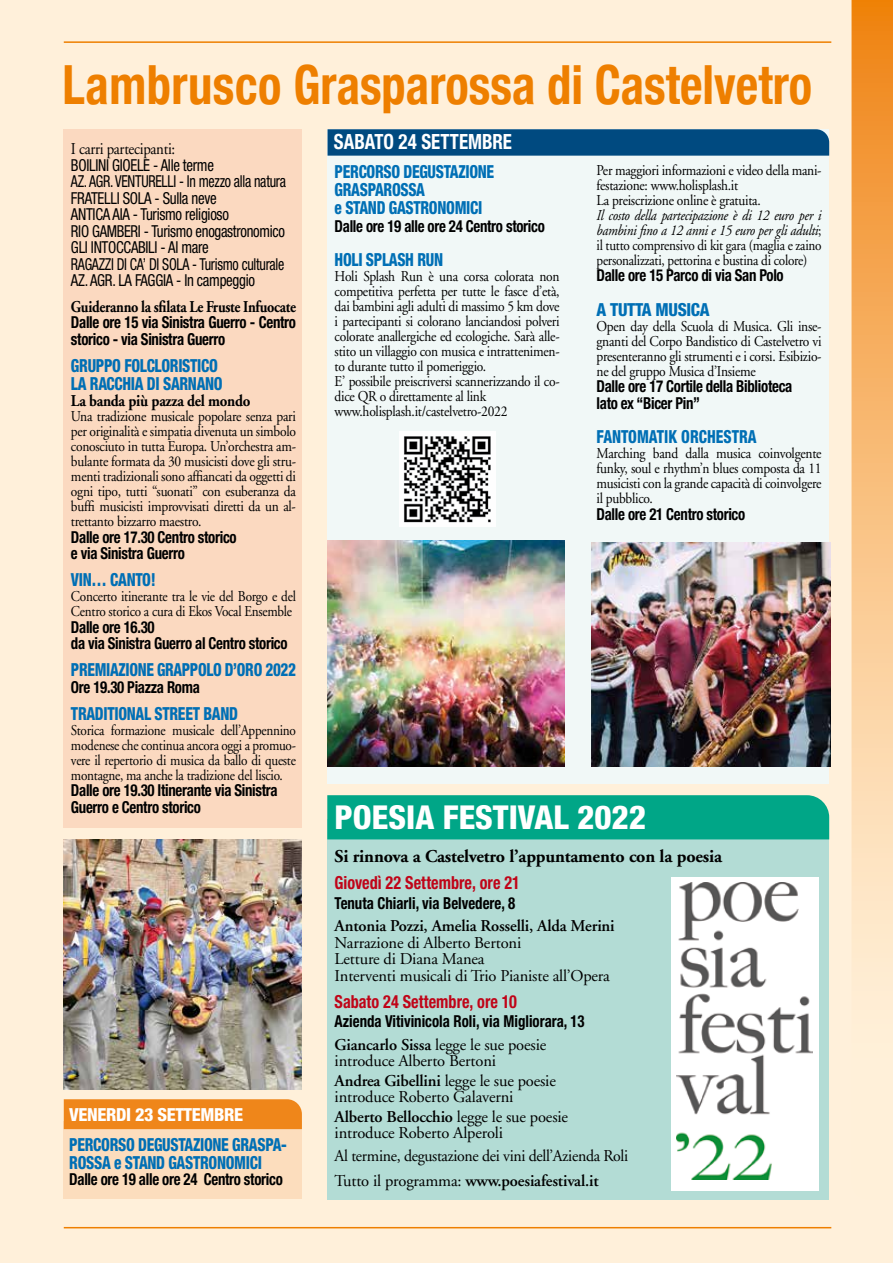
<style>
.page{position:relative;width:893px;height:1263px;background:#fff0da}
.page>*{position:absolute;margin:0;border:0;box-sizing:border-box;transform-origin:0 0}
.t1{font:700 condensed 54px "Helvetica Neue";color:#ee7f00;scale:.9 1}
.t2{font:800 condensed 33px "Helvetica Neue";color:#fff}
.t3{font:700 condensed 21px "Helvetica Neue";color:#fff;scale:.9 1}
.t4{font:800 condensed 18px/18px "Helvetica Neue";letter-spacing:-.02em;color:#006fb5;scale:.85 1}
.t5{font:700 condensed 18px "Helvetica Neue";color:#c00418;scale:.9 1}
.t6{font:700 18px "Adobe Garamond";letter-spacing:-.01em;color:#000}
.t7{font:800 condensed 18px "Helvetica Neue";letter-spacing:-.02em;color:#006fb5;scale:.84 1}
.t8{font:800 condensed 18px "Helvetica Neue";color:#006fb5;scale:.85 1}
.t9{font:800 condensed 18px "Helvetica Neue";letter-spacing:-.02em;color:#fff}
.t10{font:800 condensed 18px "Helvetica Neue";letter-spacing:-.02em;color:#006fb5;scale:.95 1}
.t11{font:700 condensed 16.5px/16.5px "Helvetica Neue";letter-spacing:-.02em;color:#000;scale:.9 1}
.t12{font:16.5px/16.5px "Adobe Garamond";letter-spacing:-.01em;color:#000}
.t13{font:condensed 16.5px/16.5px "Helvetica Neue";letter-spacing:-.02em;color:#000;scale:.9 1}
.t14{font:16.5px/25.5px "Adobe Garamond";letter-spacing:-.01em;color:#000;scale:.96 1}
.t15{font:700 condensed 16.5px "Helvetica Neue";color:#000;scale:.9 1}
.t16{font:600 16.5px "Adobe Garamond";letter-spacing:-.01em;color:#000}
.t17{font:700 16.5px "Adobe Garamond";letter-spacing:-.02em;color:#000;scale:.86 1}
.t18{font:700 16.5px "Adobe Garamond";letter-spacing:-.02em;color:#000;scale:.9 1}
.t19{font:16.5px "Adobe Garamond";letter-spacing:-.01em;color:#000;scale:.9 1}
.t20{font:15px/15px "Adobe Garamond";letter-spacing:-.02em;color:#000;text-align:justify;scale:.9 1}
.t21{font:15px/15px "Adobe Garamond";letter-spacing:-.02em;color:#000;text-align:justify;scale:.88 1}
.s1{font-style:italic}
.s2{font-weight:600}
</style>
<div class="page">
<hr style="left:64px;top:1227px;width:767px;height:1px;background:#ee7f00">
<hr style="left:64px;top:41px;width:767px;height:2px;background:#ee7f00">
<svg style="left:851px;top:0;width:42px;height:962px;background:#f8bd7a"></svg>
<div style="left:327px;top:129px;width:502px;height:655px;background:#f1f8f7"></div>
<svg style="left:328px;top:129px;width:501px;height:27px;background:#064e82"></svg>
<div style="left:64px;top:129px;width:238px;height:699px;background:#fbd9c0"></div>
<img style="left:327px;top:541px;width:238px;height:226px">
<img style="left:64px;top:839px;width:238px;height:251px">
<img style="left:591px;top:542px;width:239px;height:225px">
<div style="left:328px;top:819px;width:501px;height:380px;background:#b3dcd5"></div>
<div style="left:327px;top:795px;width:502px;height:44px;background:#00a687"></div>
<div style="left:671px;top:877px;width:147px;height:314px;background:#fff"></div>
<img style="left:677px;top:882px;width:136px;height:298px">
<div style="left:64px;top:1121px;width:238px;height:77px;background:#fcddbd"></div>
<div style="left:64px;top:1099px;width:238px;height:30px;background:#ef861a"></div>
<img style="left:400px;top:431px;width:95px;height:96px">
<h1 class="t1" style="left:63px;top:40px;width:834px">Lambrusco Grasparossa di Castelvetro</h1>
<p class="t19" style="left:71px;top:140px;width:117px">I carri partecipanti:</p>
<p class="t13" style="left:71px;top:156px;width:240px">BOILINI GIOELE - Alle terme<br>AZ. AGR. VENTURELLI - In mezzo alla natura<br>FRATELLI SOLA - Sulla neve<br>ANTICA AIA - Turismo religioso<br>RIO GAMBERI - Turismo enogastronomico<br>GLI INTOCCABILI - Al mare<br>RAGAZZI DI CA’ DI SOLA - Turismo culturale<br>AZ. AGR. LA FAGGIA - In campeggio</p>
<p class="t17" style="left:71px;top:297px;width:263px">Guideranno la sfilata Le Fruste Infuocate</p>
<p class="t11" style="left:71px;top:314px;width:251px">Dalle ore 15 via Sinistra Guerro - Centro storico - via Sinistra Guerro</p>
<p class="t4" style="left:71px;top:356px;width:180px">GRUPPO FOLCLORISTICO<br>LA RACCHIA DI SARNANO</p>
<p class="t18" style="left:71px;top:392px;width:201px">La banda più pazza del mondo</p>
<p class="t20" style="left:71px;top:409px;width:252px">Una tradizione musicale popolare senza pari per originalità e simpatia divenuta un simbolo conosciuto in tutta Europa. Un’orchestra am&shy;bulante formata da 30 musicisti dove gli stru&shy;menti tradizionali sono affiancati da oggetti di ogni tipo, tutti “suonati” con esuberanza da buffi musicisti improvvisati diretti da un al&shy;trettanto bizzarro maestro.</p>
<p class="t11" style="left:71px;top:528px;width:186px">Dalle ore 17.30 Centro storico e via Sinistra Guerro</p>
<p class="t4" style="left:71px;top:570px;width:101px">VIN… CANTO!</p>
<p class="t21" style="left:71px;top:589px;width:257px">Concerto itinerante tra le vie del Borgo e del<br>Centro storico a cura di Ekos Vocal Ensemble</p>
<p class="t11" style="left:71px;top:618px;width:242px">Dalle ore 16.30<br>da via Sinistra Guerro al Centro storico</p>
<p class="t7" style="left:71px;top:659px;width:269px">PREMIAZIONE GRAPPOLO D’ORO 2022</p>
<p class="t11" style="left:71px;top:678px;width:145px">Ore 19.30 Piazza Roma</p>
<p class="t4" style="left:71px;top:704px;width:198px">TRADITIONAL STREET BAND</p>
<p class="t21" style="left:71px;top:723px;width:257px">Storica formazione musicale dell’Appennino modenese che continua ancora oggi a promuo&shy;vere il repertorio di musica da ballo di queste montagne, ma anche la tradizione del liscio.</p>
<p class="t11" style="left:71px;top:782px;width:231px">Dalle ore 19.30 Itinerante via Sinistra<br>Guerro e Centro storico</p>
<p class="t9" style="left:69px;top:1103px;width:175px">VENERDI 23 SETTEMBRE</p>
<p class="t4" style="left:69px;top:1135px;width:257px">PERCORSO DEGUSTAZIONE GRASPA-<br>ROSSA e STAND GASTRONOMICI</p>
<p class="t11" style="left:69px;top:1171px;width:239px">Dalle ore 19 alle ore 24 Centro storico</p>
<h3 class="t3" style="left:334px;top:129px;width:199px">SABATO 24 SETTEMBRE</h3>
<p class="t4" style="left:335px;top:162px;width:189px">PERCORSO DEGUSTAZIONE<br>GRASPAROSSA<br>e STAND GASTRONOMICI</p>
<p class="t11" style="left:335px;top:218px;width:235px">Dalle ore 19 alle ore 24 Centro storico</p>
<p class="t4" style="left:335px;top:251px;width:129px">HOLI SPLASH RUN</p>
<p class="t20" style="left:335px;top:269px;width:252px;text-align:left">Holi Splash Run è una corsa colorata non competitiva perfetta per tutte le fasce d’età, dai bambini agli adulti di massimo 5 km dove i partecipanti si colorano lanciandosi polveri colorate anallergiche ed ecologiche. Sarà alle&shy;stito un villaggio con musica e intrattenimen&shy;to durante tutto il pomeriggio.<br>E’ possibile preiscriversi scannerizzando il co&shy;dice QR o direttamente al link www.holisplash.it/castelvetro-2022</p>
<p class="t20" style="left:597px;top:163px;width:252px;text-align:left">Per maggiori informazioni e video della mani&shy;festazione: www.holisplash.it<br>La preiscrizione online è gratuita.</p>
<p class="t21" style="left:597px;top:208px;width:257px"><span class="s1">Il costo della partecipazione è di 12 euro per i bambini fino a 12 anni e 15 euro per gli adulti</span>; il tutto comprensivo di kit gara (maglia e zaino personalizzati, pettorina e bustina di colore)</p>
<p class="t11" style="left:597px;top:267px;width:209px">Dalle ore 15 Parco di via San Polo</p>
<p class="t10" style="left:597px;top:298px;width:120px">A TUTTA MUSICA</p>
<p class="t20" style="left:597px;top:319px;width:252px">Open day della Scuola di Musica. Gli inse&shy;gnanti del Corpo Bandistico di Castelvetro vi presenteranno gli strumenti e i corsi. Esibizio&shy;ne del gruppo Musica d’Insieme</p>
<p class="t11" style="left:597px;top:378px;width:219px">Dalle ore 17 Cortile della Biblioteca lato ex “Bicer Pin”</p>
<p class="t8" style="left:597px;top:426px;width:190px">FANTOMATIK ORCHESTRA</p>
<p class="t20" style="left:597px;top:446px;width:252px">Marching band dalla musica coinvolgente funky, soul e rhythm’n blues composta da 11 musicisti con la grande capacità di coinvolgere il pubblico.</p>
<p class="t11" style="left:597px;top:505px;width:167px">Dalle ore 21 Centro storico</p>
<h2 class="t2" style="left:335px;top:797px;width:313px">POESIA FESTIVAL 2022</h2>
<p class="t6" style="left:335px;top:846px;width:389px">Si rinnova a Castelvetro l’appuntamento con la poesia</p>
<p class="t5" style="left:335px;top:872px;width:207px">Giovedì 22 Settembre, ore 21</p>
<p class="t15" style="left:335px;top:893px;width:202px">Tenuta Chiarli, via Belvedere, 8</p>
<p class="t16" style="left:335px;top:917px;width:282px">Antonia Pozzi, Amelia Rosselli, Alda Merini</p>
<p class="t12" style="left:335px;top:934px;width:277px">Narrazione di Alberto Bertoni<br>Letture di Diana Manea<br>Interventi musicali di Trio Pianiste all’Opera</p>
<p class="t5" style="left:335px;top:990px;width:204px">Sabato 24 Settembre, ore 10</p>
<p class="t15" style="left:335px;top:1011px;width:279px">Azienda Vitivinicola Roli, via Migliorara, 13</p>
<p class="t12" style="left:335px;top:1036px;width:213px"><span class="s2">Giancarlo Sissa</span> legge le sue poesie introduce Alberto Bertoni</p>
<p class="t12" style="left:335px;top:1072px;width:223px"><span class="s2">Andrea Gibellini</span> legge le sue poesie introduce Roberto Galaverni</p>
<p class="t12" style="left:335px;top:1108px;width:235px"><span class="s2">Alberto Bellocchio</span> legge le sue poesie introduce Roberto Alperoli</p>
<p class="t14" style="left:335px;top:1143px;width:307px">Al termine, degustazione dei vini dell’Azienda Roli<br>Tutto il programma: <span class="s2">www.poesiafestival.it</span></p>
</div>
